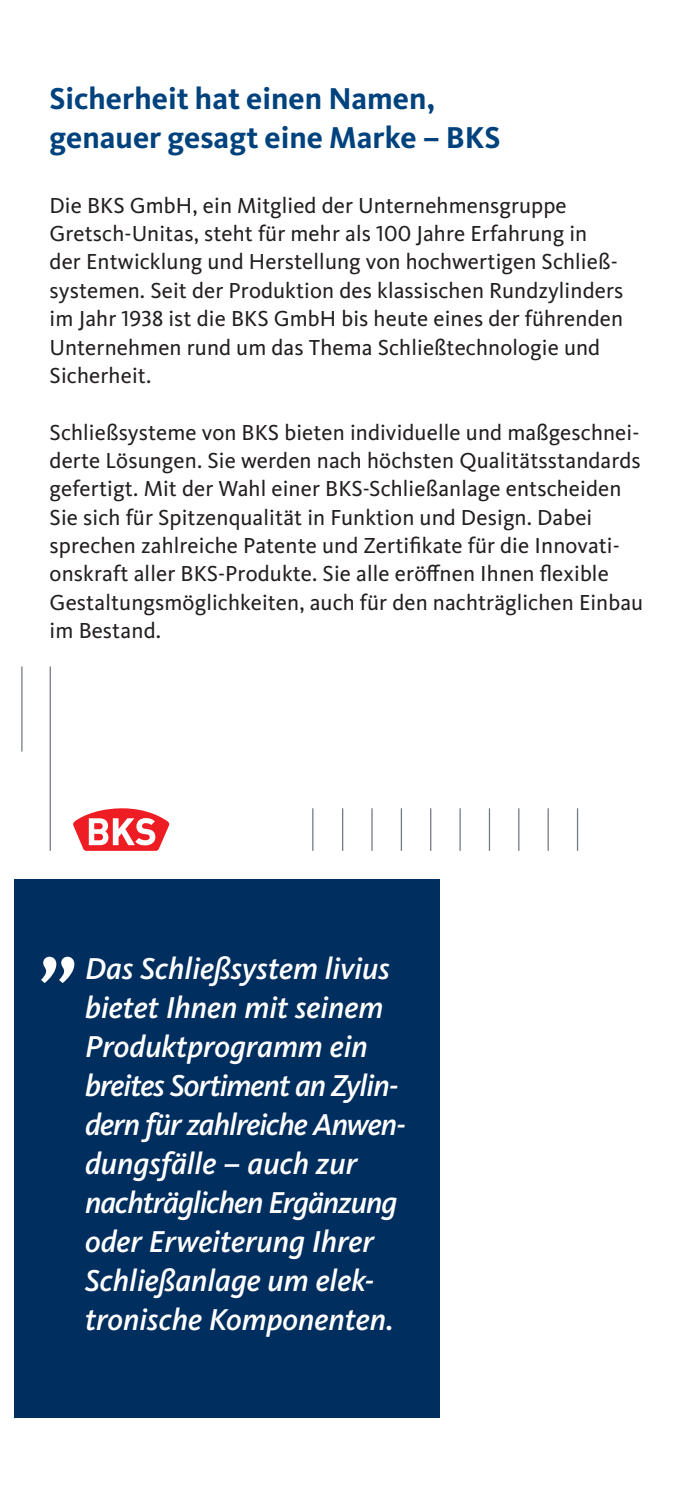
<style>
.page{position:relative;width:695px;height:1489px;background:#fff}
.page>*{position:absolute;margin:0;border:0;box-sizing:border-box;transform-origin:0 0}
.Zitat_intensiv{font:italic 500 93.75px "Kievit Pro";color:#fff}
.Zitat_intensiv-2{font:italic 500 31.25px/39px "Kievit Pro";color:#fff}
.t1{font:700 31.25px/39px "Kievit Pro";color:#00427d}
.Textkörper{font:22.5px/28.2px "Kievit Pro";letter-spacing:.005em;color:#231f20}
</style>
<div class="page">
<hr style="left:694px;top:0;width:1px;height:198px;background:#bcc7c6">
<div style="left:14px;top:879px;width:425px;height:538px;background:#002e5e"></div>
<hr style="left:21px;top:666px;width:2px;height:85px;background:#717780">
<hr style="left:50px;top:666px;width:1px;height:184px;background:#717780">
<hr style="left:312px;top:808px;width:1px;height:42px;background:#717780">
<hr style="left:342px;top:808px;width:1px;height:42px;background:#717780">
<hr style="left:371px;top:808px;width:1px;height:42px;background:#717780">
<hr style="left:400px;top:808px;width:2px;height:42px;background:#717780">
<hr style="left:430px;top:808px;width:1px;height:42px;background:#717780">
<hr style="left:459px;top:808px;width:1px;height:42px;background:#717780">
<hr style="left:488px;top:808px;width:2px;height:42px;background:#717780">
<hr style="left:518px;top:808px;width:1px;height:42px;background:#717780">
<hr style="left:547px;top:808px;width:1px;height:42px;background:#717780">
<hr style="left:577px;top:808px;width:1px;height:42px;background:#717780">
<svg style="left:73px;top:808px;width:96px;height:42px"></svg>
<h2 class="t1" style="left:50px;top:79px;width:452px">Sicherheit hat einen Namen, genauer gesagt eine Marke – BKS</h2>
<p class="Textkörper" style="left:50px;top:191px;width:575px">Die BKS GmbH, ein Mitglied der Unternehmensgruppe Gretsch-Unitas, steht für mehr als 100 Jahre Erfahrung in der Entwicklung und Herstellung von hochwertigen Schließ&shy;systemen. Seit der Produktion des klassischen Rundzylinders im Jahr 1938 ist die BKS GmbH bis heute eines der führenden Unternehmen rund um das Thema Schließtechnologie und Sicherheit.</p>
<p class="Textkörper" style="left:50px;top:418px;width:595px">Schließsysteme von BKS bieten individuelle und maßgeschnei&shy;derte Lösungen. Sie werden nach höchsten Qualitätsstandards gefertigt. Mit der Wahl einer BKS-Schließanlage entscheiden Sie sich für Spitzenqualität in Funktion und Design. Dabei sprechen zahlreiche Patente und Zertifikate für die Innovati&shy;onskraft aller BKS-Produkte. Sie alle eröffnen Ihnen flexible Gestaltungsmöglichkeiten, auch für den nachträglichen Einbau im Bestand.</p>
<p class="Zitat_intensiv" style="left:43px;top:881px;width:40px">„</p>
<p class="Zitat_intensiv-2" style="left:85px;top:948px;width:322px">Das Schließsystem livius bietet Ihnen mit seinem<br>Produktprogramm ein breites Sortiment an Zylin&shy;dern für zahlreiche Anwen&shy;dungsfälle – auch zur nachträglichen Ergänzung oder Erweiterung Ihrer<br>Schließanlage um elek&shy;tronische Komponenten.</p>
</div>
